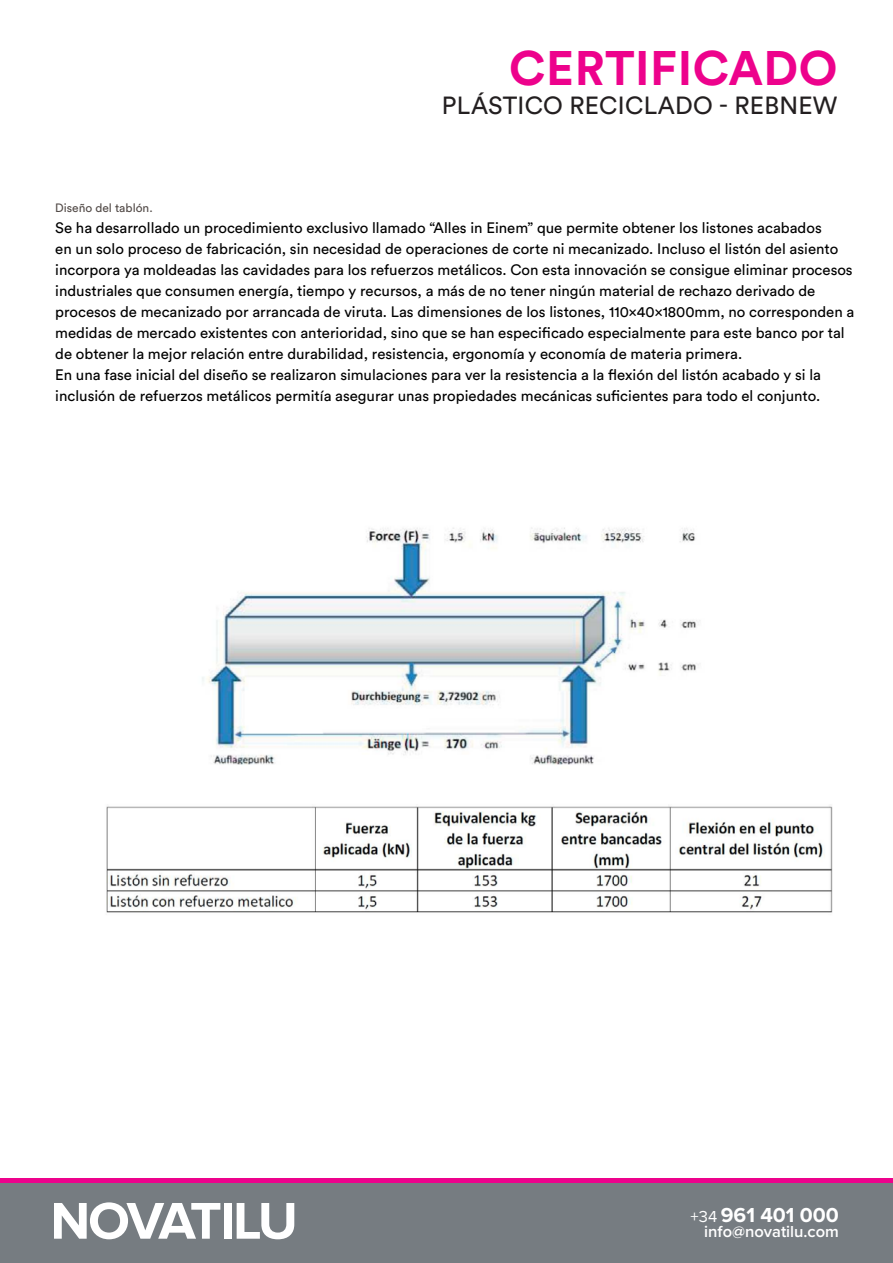
<style>
.page{position:relative;width:893px;height:1263px;background:#fff}
.page>*{position:absolute;margin:0;border:0;box-sizing:border-box;transform-origin:0 0}
.Titulos_apartados{font:700 48px "Circular Std";letter-spacing:.01em;color:#ed028c}
.Titulos_apartados-2{font:24.6px "Circular Std";letter-spacing:.01em;color:#231f20}
.t1{font:700 21px "Proxima Nova";color:#fff}
.t2{font:600 16.5px "Proxima Nova";color:#fff}
.t3{font:15px/21px "Circular Std";color:#000}
.t4{font:12px "Circular Std";color:#524a47}
.s1{font-weight:400;font-size:16.5px}
</style>
<div class="page">
<div style="left:0;top:1183px;width:893px;height:80px;background:#767c81"></div>
<svg style="left:54px;top:1202px;width:166px;height:37px"></svg>
<div style="left:224px;top:1203px;width:8px;height:36px;background:#fff"></div>
<svg style="left:237px;top:1203px;width:57px;height:36px"></svg>
<div style="left:0;top:1178px;width:893px;height:5px;background:#ed028c"></div>
<img style="left:106px;top:527px;width:727px;height:386px">
<p class="Titulos_apartados" style="left:509px;top:37px;width:330px">CERTIFICADO</p>
<p class="Titulos_apartados-2" style="left:442px;top:90px;width:397px">PLÁSTICO RECICLADO - REBNEW</p>
<p class="t4" style="left:55px;top:200px;width:99px">Diseño del tablón.</p>
<p class="t3" style="left:55px;top:217px;width:801px">Se ha desarrollado un procedimiento exclusivo llamado “Alles in Einem” que permite obtener los listones acabados<br>en un solo proceso de fabricación, sin necesidad de operaciones de corte ni mecanizado. Incluso el listón del asiento incorpora ya moldeadas las cavidades para los refuerzos metálicos. Con esta innovación se consigue eliminar procesos industriales que consumen energía, tiempo y recursos, a más de no tener ningún material de rechazo derivado de procesos de mecanizado por arrancada de viruta. Las dimensiones de los listones, 110x40x1800mm, no corresponden a medidas de mercado existentes con anterioridad, sino que se han especificado especialmente para este banco por tal de obtener la mejor relación entre durabilidad, resistencia, ergonomía y economía de materia primera.<br>En una fase inicial del diseño se realizaron simulaciones para ver la resistencia a la flexión del listón acabado y si la inclusión de refuerzos metálicos permitía asegurar unas propiedades mecánicas suficientes para todo el conjunto.</p>
<p class="t1" style="left:691px;top:1202px;width:150px"><span class="s1">+34</span> 961 401 000</p>
<p class="t2" style="left:704px;top:1221px;width:136px">info@novatilu.com</p>
</div>
